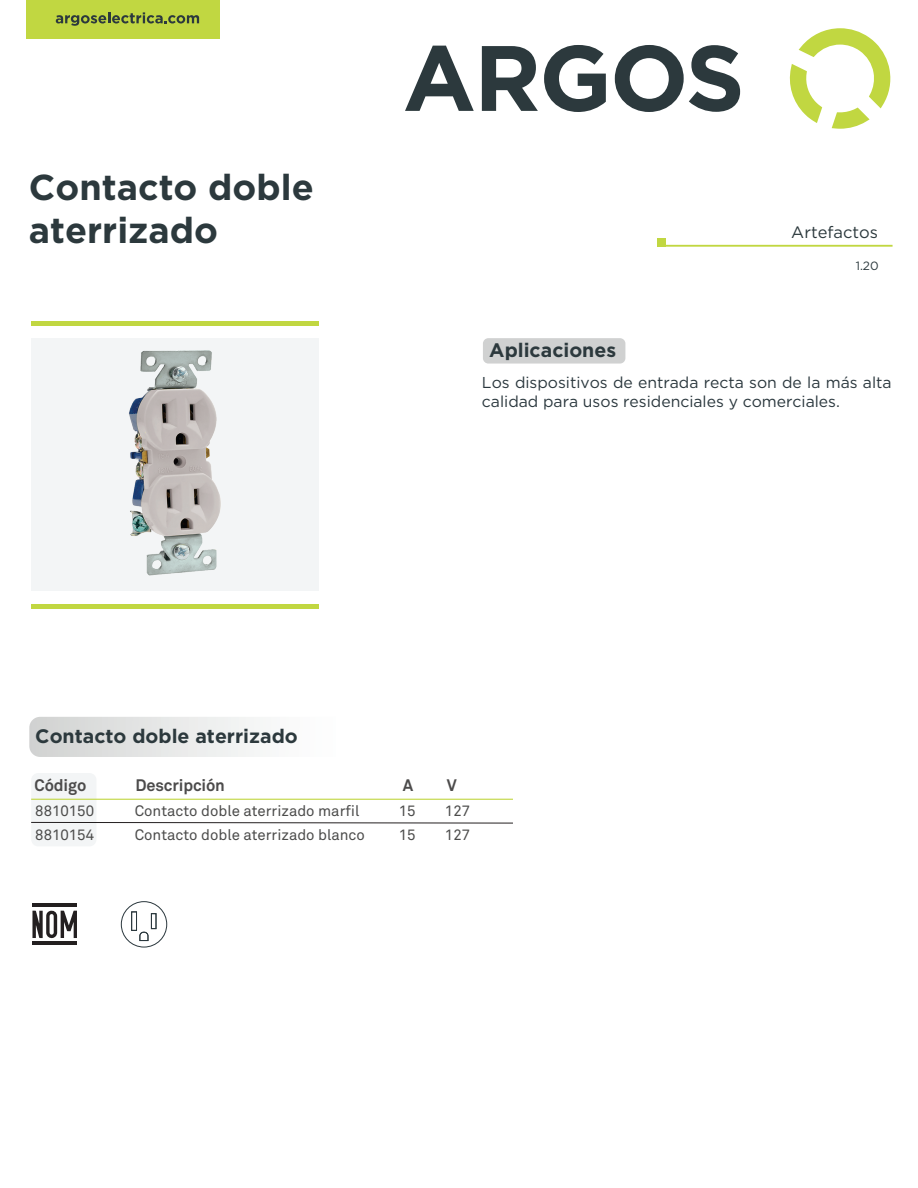
<style>
.page{position:relative;width:918px;height:1188px;background:#fff}
.page>*{position:absolute;margin:0;border:0;box-sizing:border-box;transform-origin:0 0}
.t1{font:700 36px/43.2px "Gotham";color:#2c393d}
.t2{font:700 19.5px "Gotham";color:#2c393d}
.t3{font:700 16.5px "Akkurat Pro";letter-spacing:-.01em;color:#4c4b4b}
.t4{font:16.5px "Gotham";color:#2c393d}
.t5{font:15.75px/18.9px "Gotham";color:#2a373d}
.t6{font:15px "Akkurat Pro";color:#4c4c4b}
.t7{font:12px "Gotham";color:#2c393d}
</style>
<div class="page">
<div style="left:121px;top:901px;width:46px;height:46px;border:1px solid #2a373d;border-radius:50%"></div>
<div style="left:151px;top:913px;width:5px;height:16px;border:1px solid #2a373d"></div>
<div style="left:131px;top:912px;width:6px;height:19px;border:1px solid #2a373d"></div>
<svg style="left:139px;top:932px;width:9px;height:9px"></svg>
<div style="left:31px;top:339px;width:288px;height:252px;background:#f3f5f6"></div>
<div style="left:31px;top:321px;width:288px;height:5px;background:#c1d741"></div>
<div style="left:31px;top:604px;width:288px;height:5px;background:#c1d741"></div>
<div style="left:31px;top:773px;width:65px;height:73px;background:#f3f5f6;border-radius:7px"></div>
<div style="left:27px;top:0;width:193px;height:38px;background:#c1d741"></div>
<svg style="left:56px;top:12px;width:143px;height:14px"></svg>
<hr style="left:663px;top:245px;width:230px;height:2px;background:#c1d741">
<div style="left:657px;top:238px;width:9px;height:9px;background:#c1d741"></div>
<svg style="left:789px;top:28px;width:102px;height:101px"></svg>
<svg style="left:405px;top:46px;width:69px;height:65px"></svg>
<svg style="left:482px;top:46px;width:56px;height:65px"></svg>
<svg style="left:544px;top:45px;width:62px;height:67px"></svg>
<svg style="left:615px;top:45px;width:125px;height:67px"></svg>
<svg style="left:29px;top:717px;width:225px;height:40px"></svg>
<hr style="left:31px;top:799px;width:482px;height:1px;background:#c1d741">
<div style="left:483px;top:338px;width:142px;height:26px;background:#d0d1d1;border-radius:5px"></div>
<svg style="left:32px;top:910px;width:45px;height:28px"></svg>
<hr style="left:32px;top:942px;width:45px;height:3px;background:#231f20">
<hr style="left:32px;top:904px;width:45px;height:3px;background:#231f20">
<img style="left:129px;top:350px;width:92px;height:226px">
<svg style="left:31px;top:822px;width:482px;height:1px"></svg>
<h1 class="t1" style="left:29px;top:165px;width:286px">Contacto doble aterrizado</h1>
<p class="t4" style="left:791px;top:221px;width:88px">Artefactos</p>
<p class="t2" style="left:489px;top:337px;width:128px">Aplicaciones</p>
<p class="t7" style="left:856px;top:258px;width:25px">1.20</p>
<p class="t5" style="left:482px;top:373px;width:411px">Los dispositivos de entrada recta son de la más alta calidad para usos residenciales y comerciales.</p>
<p class="t2" style="left:35px;top:723px;width:264px">Contacto doble aterrizado</p>
<p class="t3" style="left:35px;top:775px;width:53px">Código</p>
<p class="t3" style="left:136px;top:775px;width:91px">Descripción</p>
<p class="t3" style="left:403px;top:775px;width:12px">A</p>
<p class="t3" style="left:447px;top:775px;width:11px">V</p>
<p class="t6" style="left:35px;top:803px;width:60px">8810150</p>
<p class="t6" style="left:135px;top:803px;width:226px">Contacto doble aterrizado marfil</p>
<p class="t6" style="left:35px;top:826px;width:60px">8810154</p>
<p class="t6" style="left:135px;top:826px;width:232px">Contacto doble aterrizado blanco</p>
<p class="t6" style="left:399px;top:803px;width:18px">15</p>
<p class="t6" style="left:445px;top:803px;width:27px">127</p>
<p class="t6" style="left:399px;top:826px;width:18px">15</p>
<p class="t6" style="left:445px;top:826px;width:27px">127</p>
</div>
